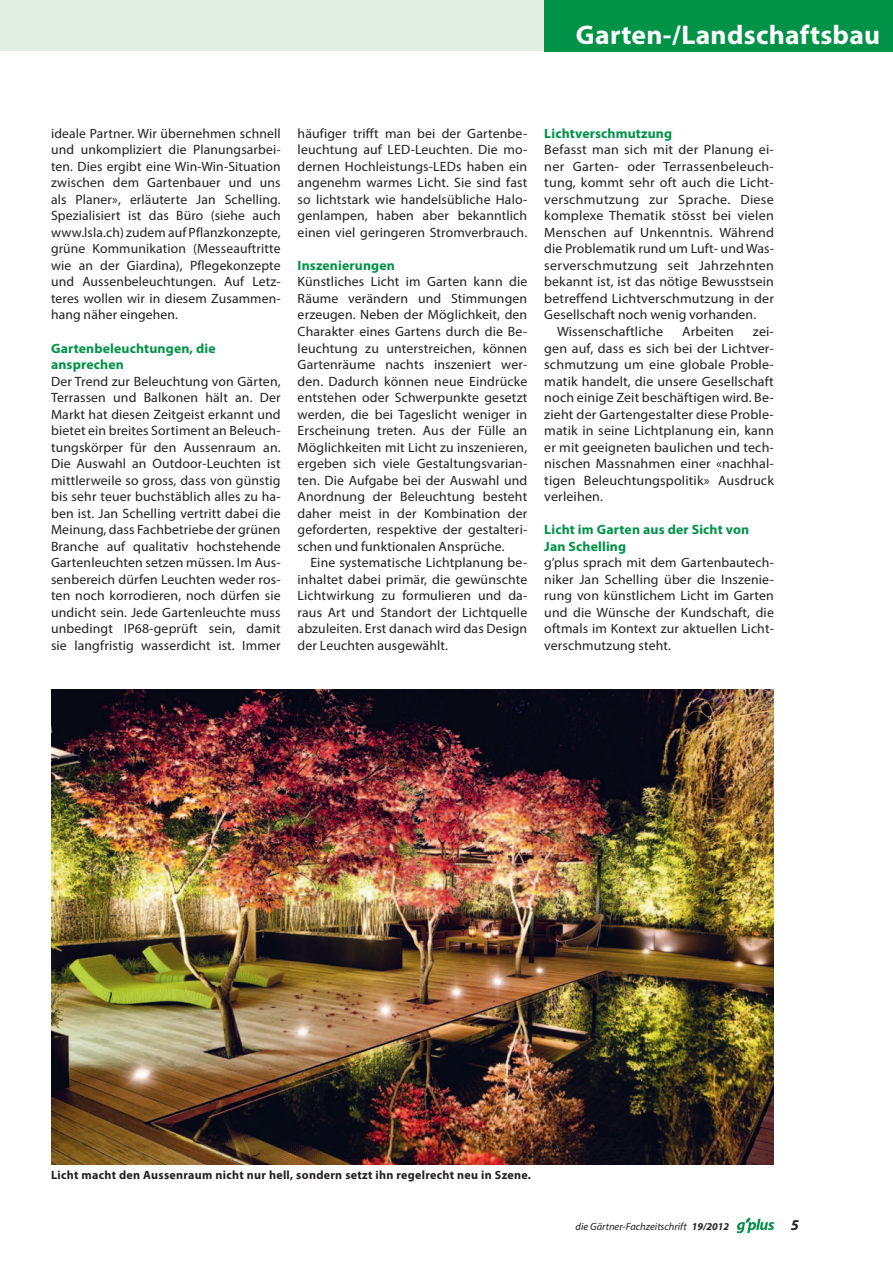
<style>
.page{position:relative;width:893px;height:1263px;background:#fff}
.page>*{position:absolute;margin:0;border:0;box-sizing:border-box;transform-origin:0 0}
.t1{font:700 27px "Myriad Pro";letter-spacing:.01em;color:#fff}
.t2{font:italic 700 15px "Myriad Pro";color:#231f20}
.t3{font:13.5px/16.5px "Myriad Pro";letter-spacing:.01em;color:#231f20;text-align:justify}
.t4{font:13.5px/16.5px "Myriad Pro";letter-spacing:.01em;color:#231f20;text-align:justify;scale:1.04 1}
.t5{font:700 13.5px/16.5px "Myriad Pro";letter-spacing:.01em;color:#009247}
.t6{font:700 12px "Myriad Pro";letter-spacing:.025em;color:#231f20}
.t7{font:italic 10.5px "Myriad Pro";color:#231f20}
.s1{font-weight:700}
</style>
<div class="page">
<svg style="left:737px;top:1218px;width:37px;height:15px"></svg>
<div style="left:0;top:0;width:544px;height:51px;background:#e0eee4"></div>
<div style="left:544px;top:0;width:349px;height:51px;background:#009247"></div>
<img style="left:51px;top:690px;width:723px;height:474px">
<h1 class="t1" style="left:576px;top:17px;width:306px">Garten-/Landschaftsbau</h1>
<p class="t3" style="left:51px;top:125px;width:231px">ideale Partner. Wir übernehmen schnell und unkompliziert die Planungsarbei&shy;ten. Dies ergibt eine Win-Win-Situation zwischen dem Gartenbauer und uns als Planer», erläuterte Jan Schelling.<br>Spezialisiert ist das Büro (siehe auch www.lsla.ch) zudem auf Pflanzkonzepte, grüne Kommunikation (Messeauftritte wie an der Giardina), Pflegekonzepte und Aussenbeleuchtungen. Auf Letz&shy;teres wollen wir in diesem Zusammen&shy;hang näher eingehen.</p>
<p class="t5" style="left:51px;top:339px;width:166px">Gartenbeleuchtungen, die ansprechen</p>
<p class="t3" style="left:51px;top:373px;width:231px">Der Trend zur Beleuchtung von Gärten, Terrassen und Balkonen hält an. Der Markt hat diesen Zeitgeist erkannt und bietet ein breites Sortiment an Beleuch&shy;tungskörper für den Aussenraum an.<br>Die Auswahl an Outdoor-Leuchten ist mittlerweile so gross, dass von günstig bis sehr teuer buchstäblich alles zu ha&shy;ben ist. Jan Schelling vertritt dabei die Meinung, dass Fachbetriebe der grünen Branche auf qualitativ hochstehende Gartenleuchten setzen müssen. Im Aus&shy;senbereich dürfen Leuchten weder ros&shy;ten noch korrodieren, noch dürfen sie undicht sein. Jede Gartenleuchte muss unbedingt IP68-geprüft sein, damit sie langfristig wasserdicht ist. Immer</p>
<p class="t3" style="left:298px;top:125px;width:231px">häufiger trifft man bei der Gartenbe&shy;leuchtung auf LED-Leuchten. Die mo&shy;dernen Hochleistungs-LEDs haben ein angenehm warmes Licht. Sie sind fast so lichtstark wie handelsübliche Halo&shy;genlampen, haben aber bekanntlich einen viel geringeren Stromverbrauch.</p>
<p class="t5" style="left:298px;top:257px;width:99px">Inszenierungen</p>
<p class="t3" style="left:298px;top:273px;width:231px">Künstliches Licht im Garten kann die Räume verändern und Stimmungen erzeugen. Neben der Möglichkeit, den Charakter eines Gartens durch die Be&shy;leuchtung zu unterstreichen, können Gartenräume nachts inszeniert wer&shy;den. Dadurch können neue Eindrücke entstehen oder Schwerpunkte gesetzt werden, die bei Tageslicht weniger in Erscheinung treten. Aus der Fülle an Möglichkeiten mit Licht zu inszenieren, ergeben sich viele Gestaltungsvarian&shy;ten. Die Aufgabe bei der Auswahl und Anordnung der Beleuchtung besteht daher meist in der Kombination der geforderten, respektive der gestalteri&shy;schen und funktionalen Ansprüche.</p>
<p class="t3" style="left:298px;top:554px;width:231px;text-indent:13px">Eine systematische Lichtplanung be&shy;inhaltet dabei primär, die gewünschte Lichtwirkung zu formulieren und da&shy;raus Art und Standort der Lichtquelle abzuleiten. Erst danach wird das Design der Leuchten ausgewählt.</p>
<p class="t5" style="left:544px;top:124px;width:129px">Lichtverschmutzung</p>
<p class="t4" style="left:544px;top:141px;width:222px">Befasst man sich mit der Planung ei-</p>
<p class="t4" style="left:544px;top:158px;width:222px">ner Garten- oder Terrassenbeleuch-</p>
<p class="t4" style="left:544px;top:174px;width:222px">tung, kommt sehr oft auch die Licht-</p>
<p class="t4" style="left:544px;top:191px;width:222px">verschmutzung zur Sprache. Diese</p>
<p class="t4" style="left:544px;top:207px;width:222px">komplexe Thematik stösst bei vielen</p>
<p class="t4" style="left:544px;top:224px;width:222px">Menschen auf Unkenntnis. Während</p>
<p class="t3" style="left:544px;top:240px;width:231px">die Problematik rund um Luft- und Was-</p>
<p class="t4" style="left:544px;top:257px;width:222px">serverschmutzung seit Jahrzehnten</p>
<p class="t3" style="left:544px;top:273px;width:231px">bekannt ist, ist das nötige Bewusstsein</p>
<p class="t4" style="left:544px;top:290px;width:222px">betreffend Lichtverschmutzung in der</p>
<p class="t3" style="left:544px;top:306px;width:213px">Gesellschaft noch wenig vorhanden.</p>
<p class="t4" style="left:557px;top:323px;width:104px">Wissenschaftliche</p>
<p class="t4" style="left:682px;top:323px;width:51px">Arbeiten</p>
<p class="t4" style="left:544px;top:323px;width:222px;text-indent:209px">zei&shy;gen auf, dass es sich bei der Lichtver&shy;schmutzung um eine globale Proble&shy;matik handelt, die unsere Gesellschaft noch einige Zeit beschäftigen wird. Be&shy;zieht der Gartengestalter diese Proble&shy;matik in seine Lichtplanung ein, kann er mit geeigneten baulichen und tech&shy;nischen Massnahmen einer «nachhal&shy;tigen Beleuchtungspolitik» Ausdruck verleihen.</p>
<p class="t5" style="left:544px;top:521px;width:206px">Licht im Garten aus der Sicht von<br>Jan Schelling</p>
<p class="t3" style="left:544px;top:554px;width:231px">g’plus sprach mit dem Gartenbautech&shy;niker Jan Schelling über die Inszenie&shy;rung von künstlichem Licht im Garten und die Wünsche der Kundschaft, die oftmals im Kontext zur aktuellen Licht&shy;verschmutzung steht.</p>
<p class="t6" style="left:51px;top:1167px;width:482px">Licht macht den Aussenraum nicht nur hell, sondern setzt ihn regelrecht neu in Szene.</p>
<p class="t7" style="left:576px;top:1220px;width:155px">die Gärtner-Fachzeitschrift <span class="s1">19/2012</span></p>
<p class="t2" style="left:791px;top:1215px;width:10px">5</p>
</div>
